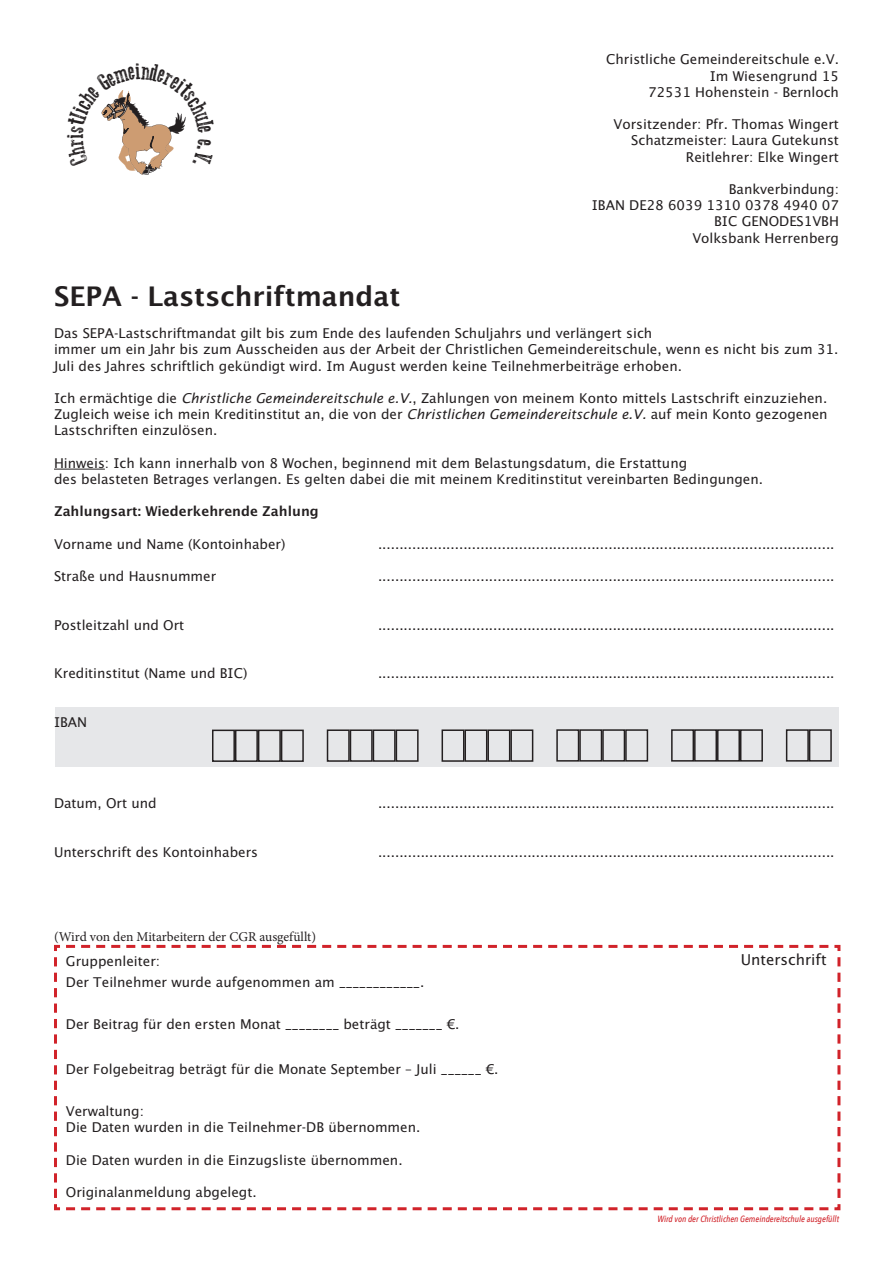
<style>
.page{position:relative;width:893px;height:1263px;background:#fff}
.page>*{position:absolute;margin:0;border:0;box-sizing:border-box;transform-origin:0 0}
.t1{font:600 27px "Lucida Sans OT";color:#231f20}
.t2{font:15px "Lucida Sans OT";color:#231f20}
.t3{font:13.5px/16.2px "Lucida Sans OT";color:#231f20}
.t4{font:13.5px "Minion Pro";color:#231f20}
.t5{font:600 13.5px "Lucida Sans OT";color:#231f20}
.t6{font:italic 500 9px "Avenir Next Condensed";color:#d1232a}
.s1{font-style:italic}
</style>
<div class="page">
<div style="left:56px;top:708px;width:783px;height:59px;background:#e6e7e9"></div>
<hr style="left:54px;top:469px;width:51px;height:1px;background:#231f20">
<div style="left:212px;top:730px;width:23px;height:32px;border:2px solid #231f20"></div>
<div style="left:235px;top:730px;width:23px;height:32px;border:2px solid #231f20"></div>
<div style="left:258px;top:730px;width:23px;height:32px;border:2px solid #231f20"></div>
<div style="left:281px;top:730px;width:23px;height:32px;border:2px solid #231f20"></div>
<div style="left:327px;top:729px;width:23px;height:33px;border:2px solid #231f20"></div>
<div style="left:350px;top:729px;width:23px;height:33px;border:2px solid #231f20"></div>
<div style="left:373px;top:729px;width:23px;height:33px;border:2px solid #231f20"></div>
<div style="left:396px;top:729px;width:23px;height:33px;border:2px solid #231f20"></div>
<div style="left:442px;top:729px;width:22px;height:33px;border:2px solid #231f20"></div>
<div style="left:464px;top:729px;width:23px;height:33px;border:2px solid #231f20"></div>
<div style="left:487px;top:729px;width:23px;height:33px;border:2px solid #231f20"></div>
<div style="left:510px;top:729px;width:23px;height:33px;border:2px solid #231f20"></div>
<div style="left:556px;top:729px;width:23px;height:33px;border:2px solid #231f20"></div>
<div style="left:579px;top:729px;width:23px;height:33px;border:2px solid #231f20"></div>
<div style="left:602px;top:729px;width:23px;height:33px;border:2px solid #231f20"></div>
<div style="left:625px;top:729px;width:23px;height:33px;border:2px solid #231f20"></div>
<div style="left:671px;top:729px;width:23px;height:33px;border:2px solid #231f20"></div>
<div style="left:694px;top:729px;width:23px;height:33px;border:2px solid #231f20"></div>
<div style="left:717px;top:729px;width:23px;height:33px;border:2px solid #231f20"></div>
<div style="left:740px;top:729px;width:23px;height:33px;border:2px solid #231f20"></div>
<div style="left:786px;top:729px;width:23px;height:33px;border:2px solid #231f20"></div>
<div style="left:809px;top:729px;width:23px;height:33px;border:2px solid #231f20"></div>
<svg style="left:54px;top:944px;width:787px;height:267px"></svg>
<svg style="left:101px;top:90px;width:85px;height:85px"></svg>
<p class="t3" style="left:606px;top:52px;width:234px">Christliche Gemeindereitschule e.V.</p>
<p class="t3" style="left:710px;top:68px;width:131px">Im Wiesengrund 15</p>
<p class="t3" style="left:648px;top:84px;width:192px">72531 Hohenstein - Bernloch</p>
<p class="t3" style="left:614px;top:117px;width:227px">Vorsitzender: Pfr. Thomas Wingert</p>
<p class="t3" style="left:631px;top:133px;width:209px">Schatzmeister: Laura Gutekunst</p>
<p class="t3" style="left:686px;top:149px;width:155px">Reitlehrer: Elke Wingert</p>
<p class="t3" style="left:729px;top:182px;width:112px">Bankverbindung:</p>
<p class="t3" style="left:592px;top:198px;width:249px">IBAN DE28 6039 1310 0378 4940 07</p>
<p class="t3" style="left:714px;top:214px;width:126px">BIC GENODES1VBH</p>
<p class="t3" style="left:692px;top:230px;width:148px">Volksbank Herrenberg</p>
<p class="t1" style="left:54px;top:280px;width:348px">SEPA - Lastschriftmandat</p>
<p class="t3" style="left:54px;top:326px;width:600px">Das SEPA-Lastschriftmandat gilt bis zum Ende des laufenden Schuljahrs und verlängert sich</p>
<p class="t3" style="left:54px;top:342px;width:786px">immer um ein Jahr bis zum Ausscheiden aus der Arbeit der Christlichen Gemeindereitschule, wenn es nicht bis zum 31.<br>Juli des Jahres schriftlich gekündigt wird. Im August werden keine Teilnehmerbeiträge erhoben.</p>
<p class="t3" style="left:54px;top:390px;width:775px;text-align:justify">Ich ermächtige die <span class="s1">Christliche Gemeindereitschule e.V.</span>, Zahlungen von meinem Konto mittels Lastschrift einzuziehen.<br>Zugleich weise ich mein Kreditinstitut an, die von der <span class="s1">Christlichen Gemeindereitschule e.V.</span> auf mein Konto gezogenen Lastschriften einzulösen.</p>
<p class="t3" style="left:54px;top:455px;width:635px">Hinweis: Ich kann innerhalb von 8 Wochen, beginnend mit dem Belastungsdatum, die Erstattung</p>
<p class="t3" style="left:54px;top:471px;width:711px">des belasteten Betrages verlangen. Es gelten dabei die mit meinem Kreditinstitut vereinbarten Bedingungen.</p>
<p class="t5" style="left:54px;top:503px;width:266px">Zahlungsart: Wiederkehrende Zahlung</p>
<p class="t3" style="left:54px;top:536px;width:233px">Vorname und Name (Kontoinhaber)</p>
<p class="t3" style="left:378px;top:536px;width:458px">...........................................................................................................</p>
<p class="t3" style="left:54px;top:569px;width:164px">Straße und Hausnummer</p>
<p class="t3" style="left:378px;top:569px;width:458px">...........................................................................................................</p>
<p class="t3" style="left:54px;top:617px;width:132px">Postleitzahl und Ort</p>
<p class="t3" style="left:378px;top:617px;width:458px">...........................................................................................................</p>
<p class="t3" style="left:54px;top:666px;width:195px">Kreditinstitut (Name und BIC)</p>
<p class="t3" style="left:378px;top:666px;width:458px">...........................................................................................................</p>
<p class="t3" style="left:54px;top:714px;width:35px">IBAN</p>
<p class="t3" style="left:54px;top:795px;width:104px">Datum, Ort und</p>
<p class="t3" style="left:378px;top:795px;width:458px">...........................................................................................................</p>
<p class="t3" style="left:54px;top:844px;width:206px">Unterschrift des Kontoinhabers</p>
<p class="t3" style="left:378px;top:844px;width:458px">...........................................................................................................</p>
<p class="t4" style="left:54px;top:928px;width:264px">(Wird von den Mitarbeitern der CGR ausgefüllt)</p>
<p class="t3" style="left:66px;top:953px;width:96px">Gruppenleiter:</p>
<p class="t3" style="left:66px;top:974px;width:360px">Der Teilnehmer wurde aufgenommen am ____________.</p>
<p class="t3" style="left:66px;top:1016px;width:395px">Der Beitrag für den ersten Monat ________ beträgt _______ €.</p>
<p class="t3" style="left:66px;top:1061px;width:434px">Der Folgebeitrag beträgt für die Monate September – Juli ______ €.</p>
<p class="t3" style="left:66px;top:1103px;width:80px">Verwaltung:</p>
<p class="t3" style="left:66px;top:1120px;width:356px">Die Daten wurden in die Teilnehmer-DB übernommen.</p>
<p class="t3" style="left:66px;top:1152px;width:338px">Die Daten wurden in die Einzugsliste übernommen.</p>
<p class="t3" style="left:66px;top:1184px;width:192px">Originalanmeldung abgelegt.</p>
<p class="t2" style="left:741px;top:950px;width:87px">Unterschrift</p>
<p class="t6" style="left:657px;top:1213px;width:183px">Wird von der Christlichen Gemeindereitschule ausgefüllt</p>
</div>
